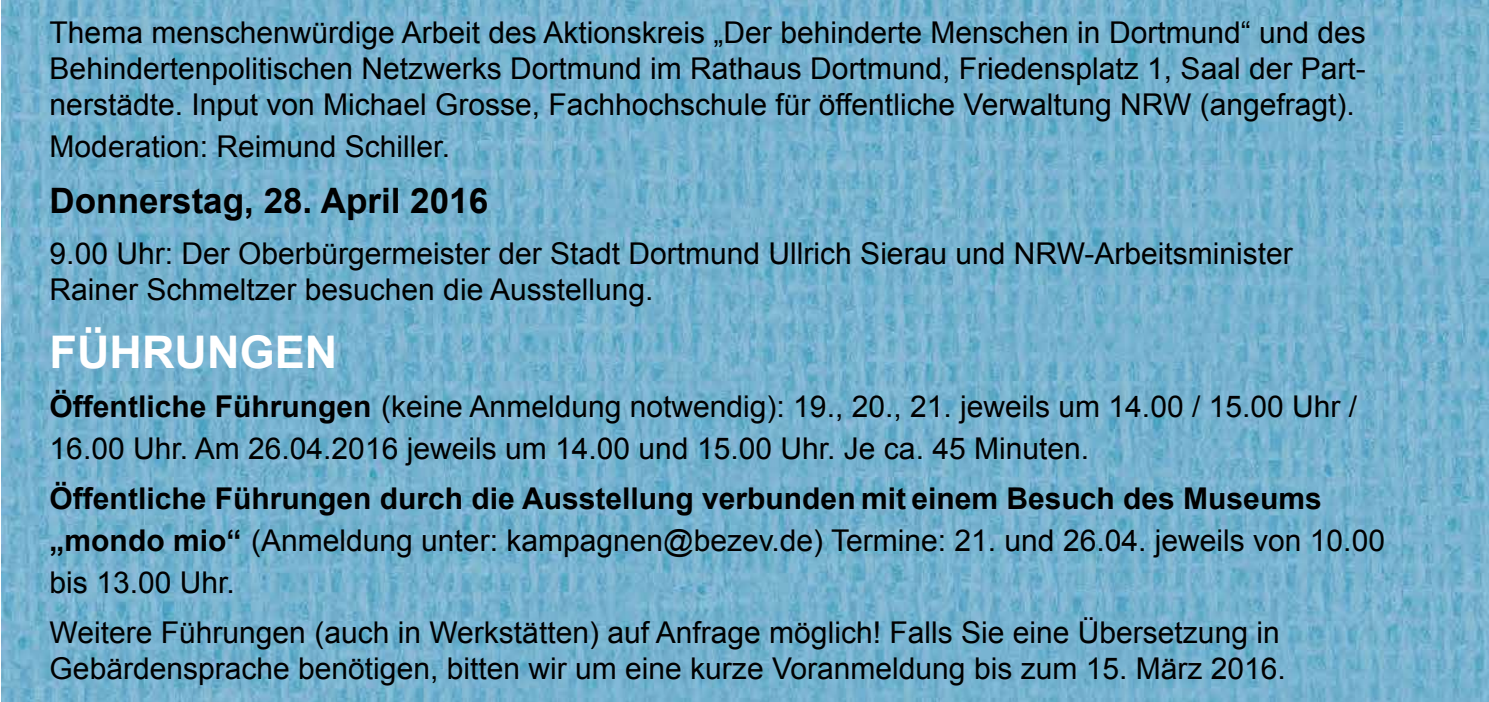
<style>
.page{position:relative;width:1489px;height:702px;background:#fff}
.page>*{position:absolute;margin:0;border:0;box-sizing:border-box;transform-origin:0 0}
.t1{font:700 45px "Arial";color:#fff}
.t2{font:700 35px "Arial";color:#000}
.t3{font:30px/36px "Arial";color:#000}
.t4{font:700 30px/42px "Arial";color:#000}
.s1{font-weight:700}
.s2{font-weight:400}
</style>
<div class="page">
<img style="left:1px;top:0;width:1487px;height:702px">
<p class="t3" style="left:50px;top:15px;width:1317px;text-align:justify">Thema menschenwürdige Arbeit des Aktionskreis „Der behinderte Menschen in Dortmund“ und des Behindertenpolitischen Netzwerks Dortmund im Rathaus Dortmund, Friedensplatz 1, Saal der Part&shy;nerstädte. Input von Michael Grosse, Fachhochschule für öffentliche Verwaltung NRW (angefragt).</p>
<p class="t3" style="left:50px;top:129px;width:402px">Moderation: Reimund Schiller.</p>
<p class="t2" style="left:50px;top:178px;width:440px">Donnerstag, 28. April 2016</p>
<p class="t3" style="left:50px;top:235px;width:1244px">9.00 Uhr: Der Oberbürgermeister der Stadt Dortmund Ullrich Sierau und NRW-Arbeitsminister<br>Rainer Schmeltzer besuchen die Ausstellung.</p>
<p class="t1" style="left:50px;top:322px;width:289px">FÜHRUNGEN</p>
<p class="t3" style="left:50px;top:385px;width:1308px;line-height:42px"><span class="s1">Öffentliche Führungen</span> (keine Anmeldung notwendig): 19., 20., 21. jeweils um 14.00 / 15.00 Uhr /<br>16.00 Uhr. Am 26.04.2016 jeweils um 14.00 und 15.00 Uhr. Je ca. 45 Minuten.</p>
<p class="t4" style="left:50px;top:478px;width:1336px">Öffentliche Führungen durch die Ausstellung verbunden mit einem Besuch des Museums „mondo mio“ <span class="s2">(Anmeldung unter: kampagnen@bezev.de) Termine: 21. und 26.04. jeweils von 10.00 bis 13.00 Uhr.</span></p>
<p class="t3" style="left:50px;top:615px;width:1237px">Weitere Führungen (auch in Werkstätten) auf Anfrage möglich! Falls Sie eine Übersetzung in<br>Gebärdensprache benötigen, bitten wir um eine kurze Voranmeldung bis zum 15. März 2016.</p>
</div>
